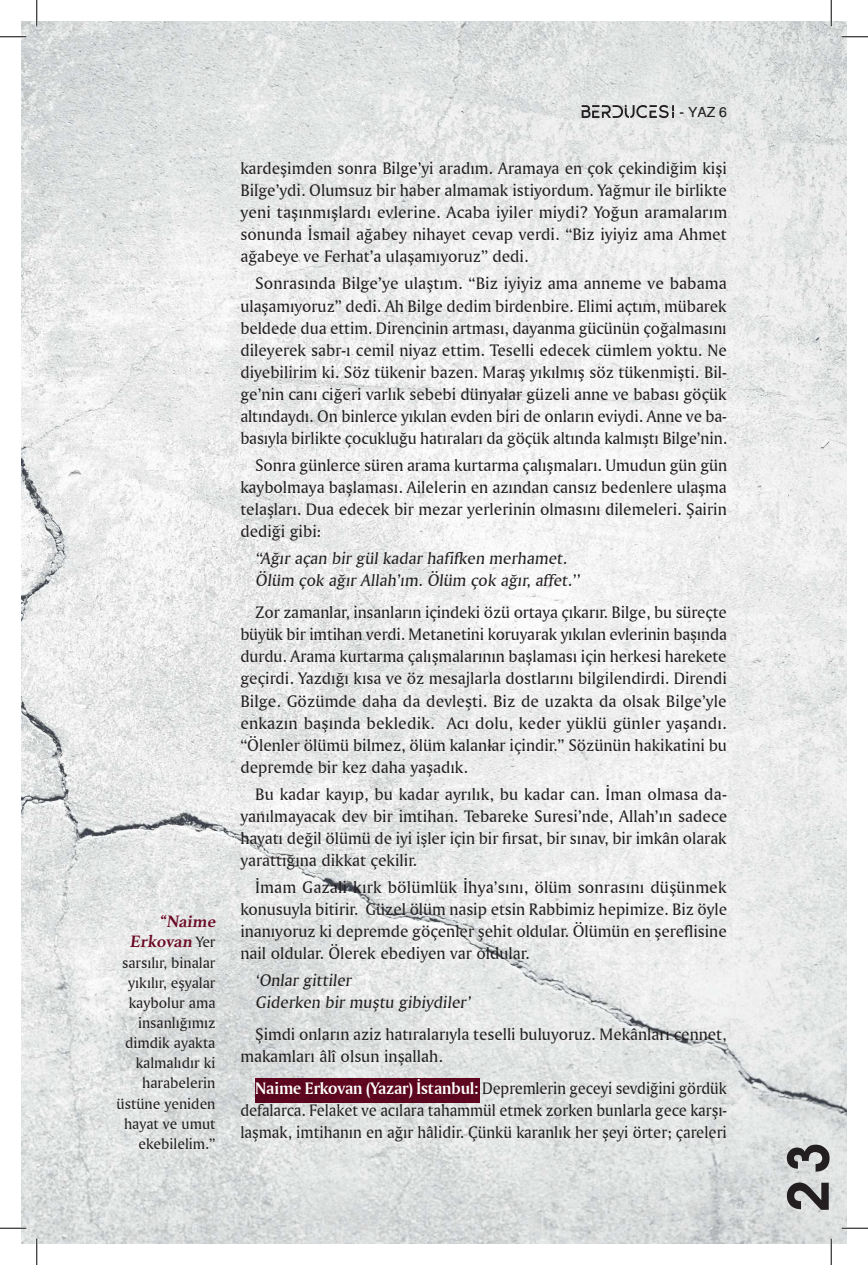
<style>
.page{position:relative;width:868px;height:1265px;background:#fff}
.page>*{position:absolute;margin:0;border:0;box-sizing:border-box;transform-origin:0 0}
.t1{font:600 57.75px "Avant Garde IT Cby BT";color:#231f20}
.t2{font:17.5px/22.1px "Amerigo BT Roman A";color:#231f20;text-align:justify}
.t3{font:17.5px/22.1px "Amerigo BT Roman A";color:#231f20;text-align:justify;scale:.95 1}
.t4{font:700 17.5px/20.1px "Athelas";color:#6c0a25;text-align:right}
.t5{font:15.75px/20.1px "Amerigo BT Roman A";color:#231f20;text-align:right}
.t6{font:14px "Helvetica";color:#231f20}
.s1{font-family:"Amerigo BT Roman A";font-weight:400;font-size:15.75px;color:#231f20}
.s2{font-family:"Amerigo BT Bold A";color:#fff}
</style>
<div class="page">
<img style="left:22px;top:22px;width:823px;height:1220px">
<div style="left:255px;top:1077px;width:224px;height:25px;background:#5d061f"></div>
<svg style="left:581px;top:105px;width:92px;height:13px"></svg>
<hr style="left:0;top:36px;width:26px;height:2px;background:#fff">
<hr style="left:841px;top:36px;width:26px;height:2px;background:#fff">
<hr style="left:0;top:1226px;width:26px;height:2px;background:#fff">
<hr style="left:841px;top:1226px;width:26px;height:2px;background:#fff">
<hr style="left:36px;top:0;width:2px;height:26px;background:#fff">
<hr style="left:36px;top:1238px;width:2px;height:26px;background:#fff">
<hr style="left:829px;top:0;width:3px;height:26px;background:#fff">
<hr style="left:829px;top:1238px;width:3px;height:26px;background:#fff">
<svg style="left:0;top:36px;width:26px;height:1px"></svg>
<svg style="left:841px;top:36px;width:26px;height:1px"></svg>
<svg style="left:0;top:1227px;width:26px;height:1px"></svg>
<svg style="left:841px;top:1227px;width:26px;height:1px"></svg>
<svg style="left:36px;top:0;width:1px;height:26px"></svg>
<svg style="left:36px;top:1238px;width:1px;height:26px"></svg>
<svg style="left:830px;top:0;width:1px;height:26px"></svg>
<svg style="left:830px;top:1238px;width:1px;height:26px"></svg>
<p class="t4" style="left:129px;top:911px;width:90px">“Naime<br>Erkovan <span class="s1">Yer</span></p>
<p class="t5" style="left:116px;top:951px;width:100px">sarsılır, binalar yıkılır, eşyalar kaybolur ama insanlığımız dimdik ayakta kalmalıdır ki harabelerin üstüne yeniden hayat ve umut ekebilelim.”</p>
<p class="t6" style="left:679px;top:103px;width:49px">- YAZ 6</p>
<p class="t2" style="left:240px;top:157px;width:488px">kardeşimden sonra Bilge’yi aradım. Aramaya en çok çekindiğim kişi Bilge’ydi. Olumsuz bir haber almamak istiyordum. Yağmur ile birlikte yeni taşınmışlardı evlerine. Acaba iyiler miydi? Yoğun aramalarım sonunda İsmail ağabey nihayet cevap verdi. “Biz iyiyiz ama Ahmet ağabeye ve Ferhat’a ulaşamıyoruz” dedi.</p>
<p class="t2" style="left:240px;top:272px;width:488px;text-indent:15px">Sonrasında Bilge’ye ulaştım. “Biz iyiyiz ama anneme ve babama ulaşamıyoruz” dedi. Ah Bilge dedim birdenbire. Elimi açtım, mübarek beldede dua ettim. Direncinin artması, dayanma gücünün çoğalmasını dileyerek sabr-ı cemil niyaz ettim. Teselli edecek cümlem yoktu. Ne diyebilirim ki. Söz tükenir bazen. Maraş yıkılmış söz tükenmişti. Bil&shy;ge’nin canı ciğeri varlık sebebi dünyalar güzeli anne ve babası göçük altındaydı. On binlerce yıkılan evden biri de onların eviydi. Anne ve ba&shy;basıyla birlikte çocukluğu hatıraları da göçük altında kalmıştı Bilge’nin.</p>
<p class="t2" style="left:240px;top:453px;width:488px;text-indent:15px">Sonra günlerce süren arama kurtarma çalışmaları. Umudun gün gün kaybolmaya başlaması. Ailelerin en azından cansız bedenlere ulaşma telaşları. Dua edecek bir mezar yerlerinin olmasını dilemeleri. Şairin dediği gibi:</p>
<p class="t2" style="left:255px;top:547px;width:328px">“Ağır açan bir gül kadar hafifken merhamet.<br>Ölüm çok ağır Allah’ım. Ölüm çok ağır, affet.’’</p>
<p class="t2" style="left:240px;top:601px;width:488px;text-indent:15px">Zor zamanlar, insanların içindeki özü ortaya çıkarır. Bilge, bu süreçte büyük bir imtihan verdi. Metanetini koruyarak yıkılan evlerinin başında durdu. Arama kurtarma çalışmalarının başlaması için herkesi harekete geçirdi. Yazdığı kısa ve öz mesajlarla dostlarını bilgilendirdi. Direndi Bilge. Gözümde daha da devleşti. Biz de uzakta da olsak Bilge’yle enkazın başında bekledik. Acı dolu, keder yüklü günler yaşandı. “Ölenler ölümü bilmez, ölüm kalanlar içindir.” Sözünün hakikatini bu depremde bir kez daha yaşadık.</p>
<p class="t2" style="left:240px;top:782px;width:488px;text-indent:15px">Bu kadar kayıp, bu kadar ayrılık, bu kadar can. İman olmasa da&shy;yanılmayacak dev bir imtihan. Tebareke Suresi’nde, Allah’ın sadece hayatı değil ölümü de iyi işler için bir fırsat, bir sınav, bir imkân olarak yarattığına dikkat çekilir.</p>
<p class="t2" style="left:240px;top:875px;width:488px;text-indent:15px">İmam Gazali kırk bölümlük İhya’sını, ölüm sonrasını düşünmek konusuyla bitirir. Güzel ölüm nasip etsin Rabbimiz hepimize. Biz öyle inanıyoruz ki depremde göçenler şehit oldular. Ölümün en şereflisine nail oldular. Ölerek ebediyen var oldular.</p>
<p class="t2" style="left:255px;top:968px;width:219px">‘Onlar gittiler<br>Giderken bir muştu gibiydiler’</p>
<p class="t2" style="left:240px;top:1022px;width:487px;text-indent:15px">Şimdi onların aziz hatıralarıyla teselli buluyoruz. Mekânları cennet, makamları âlî olsun inşallah.</p>
<p class="t3" style="left:240px;top:1076px;width:513px;text-indent:15px"><span class="s2">Naime Erkovan (Yazar) İstanbul:</span> Depremlerin geceyi sevdiğini gördük defalarca. Felaket ve acılara tahammül etmek zorken bunlarla gece karşı&shy;laşmak, imtihanın en ağır hâlidir. Çünkü karanlık her şeyi örter; çareleri</p>
<h1 class="t1" style="left:773px;top:1212px;width:73px;rotate:-90deg">23</h1>
</div>
